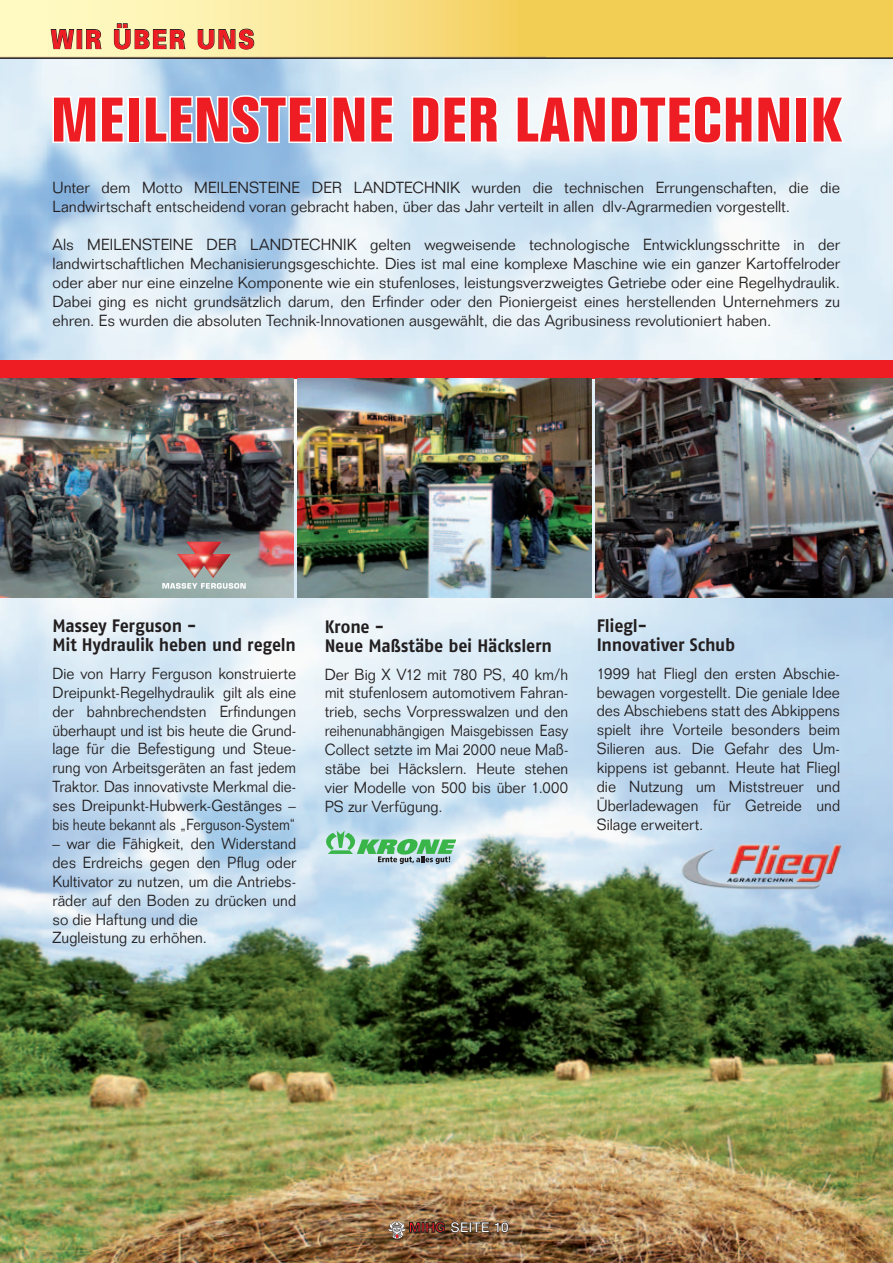
<style>
.page{position:relative;width:893px;height:1263px;background:#fff}
.page>*{position:absolute;margin:0;border:0;box-sizing:border-box;transform-origin:0 0}
.t1{font:700 condensed 61.5px "Folio";letter-spacing:.015em;color:#ee1d23;scale:1.11 1}
.t2{font:900 26.4px "Univers";letter-spacing:.08em;color:#ee1d23;scale:.86 1}
.t3{font:700 18px/18.9px "Fago No";letter-spacing:-.01em;color:#231f20;scale:.95 1}
.t4{font:300 15.75px/18.9px "Folio";letter-spacing:.005em;color:#231f20}
.t5{font:300 15.75px/18.9px "Folio";letter-spacing:.005em;color:#231f20;text-align:justify;scale:.95 1}
.t6{font:300 15.75px/18.9px "Folio";letter-spacing:.005em;color:#231f20;text-align:justify;scale:.94 1}
.t7{font:13.35px "Helvetica Neue";letter-spacing:.04em;color:#fff}
</style>
<div class="page">
<img style="left:0;top:59px;width:893px;height:1204px">
<svg style="left:388px;top:1221px;width:121px;height:18px"></svg>
<svg style="left:51px;top:94px;width:75px;height:51px"></svg>
<div style="left:127px;top:96px;width:13px;height:47px;border:3px solid #fff"></div>
<svg style="left:143px;top:94px;width:170px;height:51px"></svg>
<div style="left:315px;top:96px;width:13px;height:47px;border:3px solid #fff"></div>
<svg style="left:331px;top:95px;width:64px;height:50px"></svg>
<svg style="left:410px;top:95px;width:94px;height:50px"></svg>
<svg style="left:515px;top:94px;width:277px;height:51px"></svg>
<div style="left:795px;top:96px;width:13px;height:47px;border:3px solid #fff"></div>
<svg style="left:811px;top:95px;width:35px;height:50px"></svg>
<svg style="left:0;top:0;width:547px;height:57px"></svg>
<div style="left:547px;top:0;width:346px;height:57px;background:#f3ce54"></div>
<hr style="left:0;top:57px;width:893px;height:2px;background:#231f20">
<svg style="left:326px;top:831px;width:130px;height:33px"></svg>
<img style="left:679px;top:831px;width:164px;height:61px">
<div style="left:0;top:361px;width:893px;height:18px;background:#ee1d23"></div>
<img style="left:0;top:379px;width:293px;height:218px">
<img style="left:298px;top:379px;width:293px;height:218px">
<img style="left:595px;top:379px;width:298px;height:218px">
<img style="left:177px;top:542px;width:54px;height:36px">
<svg style="left:162px;top:583px;width:84px;height:6px"></svg>
<h2 class="t2" style="left:51px;top:23px;width:238px">WIR ÜBER UNS</h2>
<h1 class="t1" style="left:51px;top:86px;width:714px">MEILENSTEINE DER LANDTECHNIK</h1>
<p class="t4" style="left:53px;top:178px;width:789px">Unter dem Motto MEILENSTEINE DER LANDTECHNIK wurden die technischen Errungenschaften, die die<br>Landwirtschaft entscheidend voran gebracht haben, über das Jahr verteilt in allen dlv-Agrarmedien vorgestellt.</p>
<p class="t4" style="left:53px;top:235px;width:789px;text-align:justify">Als MEILENSTEINE DER LANDTECHNIK gelten wegweisende technologische Entwicklungsschritte in der landwirtschaftlichen Mechanisierungsgeschichte. Dies ist mal eine komplexe Maschine wie ein ganzer Kartoffelroder oder aber nur eine einzelne Komponente wie ein stufenloses, leistungsverzweigtes Getriebe oder eine Regelhydraulik.<br>Dabei ging es nicht grundsätzlich darum, den Erfinder oder den Pioniergeist eines herstellenden Unternehmers zu ehren. Es wurden die absoluten Technik-Innovationen ausgewählt, die das Agribusiness revolutioniert haben.</p>
<p class="t3" style="left:53px;top:616px;width:258px">Massey Ferguson -<br>Mit Hydraulik heben und regeln</p>
<p class="t6" style="left:53px;top:664px;width:261px">Die von Harry Ferguson konstruierte Dreipunkt-Regelhydraulik gilt als eine der bahnbrechendsten Erfindungen überhaupt und ist bis heute die Grund&shy;lage für die Befestigung und Steue&shy;rung von Arbeitsgeräten an fast jedem Traktor. Das innovativste Merkmal die&shy;ses Dreipunkt-Hubwerk-Gestänges – bis heute bekannt als „Ferguson-System“</p>
<p class="t5" style="left:53px;top:834px;width:258px;text-align:left">– war die Fähigkeit, den Widerstand des Erdreichs gegen den Pflug oder<br>Kultivator zu nutzen, um die Antriebs&shy;räder auf den Boden zu drücken und so die Haftung und die<br>Zugleistung zu erhöhen.</p>
<p class="t3" style="left:325px;top:617px;width:241px">Krone -<br>Neue Maßstäbe bei Häckslern</p>
<p class="t5" style="left:325px;top:664px;width:258px">Der Big X V12 mit 780 PS, 40 km/h mit stufenlosem automotivem Fahran&shy;trieb, sechs Vorpresswalzen und den reihenunabhängigen Maisgebissen Easy Collect setzte im Mai 2000 neue Maß&shy;stäbe bei Häckslern. Heute stehen vier Modelle von 500 bis über 1.000<br>PS zur Verfügung.</p>
<p class="t3" style="left:597px;top:616px;width:147px">Fliegl-<br>Innovativer Schub</p>
<p class="t5" style="left:597px;top:664px;width:258px">1999 hat Fliegl den ersten Abschie&shy;bewagen vorgestellt. Die geniale Idee des Abschiebens statt des Abkippens spielt ihre Vorteile besonders beim Silieren aus. Die Gefahr des Um&shy;kippens ist gebannt. Heute hat Fliegl die Nutzung um Miststreuer und Überladewagen für Getreide und Silage erweitert.</p>
<p class="t7" style="left:451px;top:1219px;width:59px">Seite 10</p>
</div>
